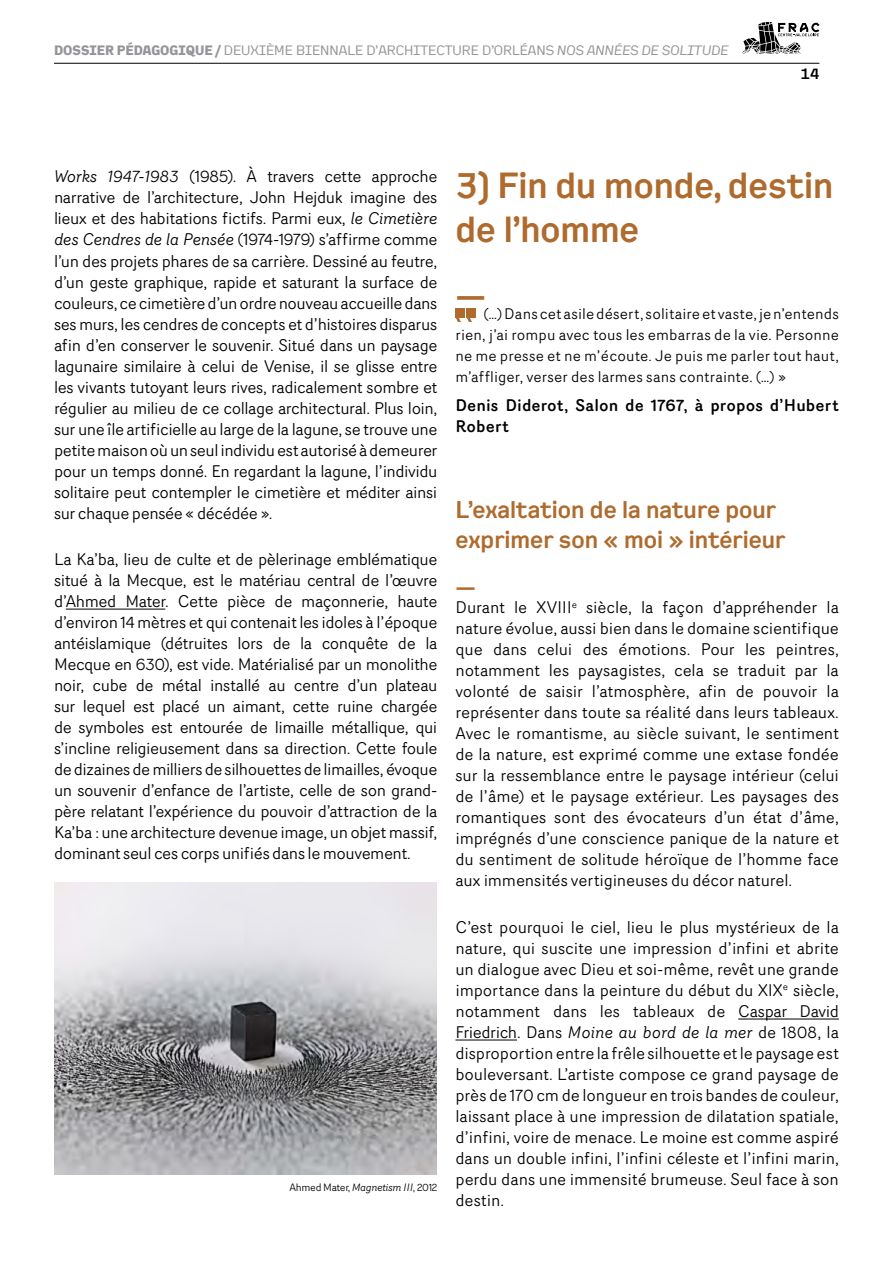
<style>
.page{position:relative;width:893px;height:1263px;background:#fff}
.page>*{position:absolute;margin:0;border:0;box-sizing:border-box;transform-origin:0 0}
.t1{font:500 36px/43.5px "Kade";color:#af6b2d}
.t2{font:500 24px/30px "Kade";color:#af6b2d}
.t3{font:16.5px/21px "Router";letter-spacing:-.015em;color:#000;text-align:justify}
.t4{font:500 16.5px/21px "Router";letter-spacing:.005em;color:#000}
.t5{font:15px/21px "Router";letter-spacing:.01em;color:#000;text-align:justify}
.t6{font:500 15px "Kade";color:#000}
.t7{font:13.5px "Kade";color:#939598}
.t8{font:10.5px "Router";letter-spacing:-.03em;color:#000}
.s1{font-weight:700}
.s2{font-style:italic}
</style>
<div class="page">
<hr style="left:54px;top:63px;width:765px;height:1px;background:#000">
<svg style="left:742px;top:22px;width:77px;height:32px"></svg>
<hr style="left:66px;top:609px;width:99px;height:1px;background:#000">
<img style="left:54px;top:882px;width:383px;height:292px">
<hr style="left:738px;top:1019px;width:101px;height:1px;background:#000">
<hr style="left:455px;top:1040px;width:62px;height:1px;background:#000">
<div style="left:455px;top:308px;width:10px;height:10px;background:#af6b2d"></div>
<svg style="left:456px;top:318px;width:5px;height:4px"></svg>
<div style="left:467px;top:308px;width:9px;height:10px;background:#af6b2d"></div>
<svg style="left:467px;top:318px;width:5px;height:4px"></svg>
<p class="t7" style="left:54px;top:41px;width:676px"><span class="s1">DOSSIER PÉDAGOGIQUE /</span> DEUXIÈME BIENNALE D’ARCHITECTURE D’ORLÉANS <span class="s2">NOS ANNÉES DE SOLITUDE</span></p>
<p class="t6" style="left:801px;top:64px;width:20px">14</p>
<p class="t3" style="left:54px;top:166px;width:385px"><span class="s2">Works 1947-1983</span> (1985). À travers cette approche narrative de l’architecture, John Hejduk imagine des lieux et des habitations fictifs. Parmi eux, <span class="s2">le Cimetière des Cendres de la Pensée</span> (1974-1979) s’affirme comme l’un des projets phares de sa carrière. Dessiné au feutre, d’un geste graphique, rapide et saturant la surface de couleurs, ce cimetière d’un ordre nouveau accueille dans ses murs, les cendres de concepts et d’histoires disparus afin d’en conserver le souvenir. Situé dans un paysage lagunaire similaire à celui de Venise, il se glisse entre les vivants tutoyant leurs rives, radicalement sombre et régulier au milieu de ce collage architectural. Plus loin, sur une île artificielle au large de la lagune, se trouve une petite maison où un seul individu est autorisé à demeurer pour un temps donné. En regardant la lagune, l’individu solitaire peut contempler le cimetière et méditer ainsi sur chaque pensée « décédée ».</p>
<p class="t3" style="left:54px;top:548px;width:385px">La Ka’ba, lieu de culte et de pèlerinage emblématique situé à la Mecque, est le matériau central de l’œuvre d’Ahmed Mater. Cette pièce de maçonnerie, haute d’environ 14 mètres et qui contenait les idoles à l’époque antéislamique (détruites lors de la conquête de la Mecque en 630), est vide. Matérialisé par un monolithe noir, cube de métal installé au centre d’un plateau sur lequel est placé un aimant, cette ruine chargée de symboles est entourée de limaille métallique, qui s’incline religieusement dans sa direction. Cette foule de dizaines de milliers de silhouettes de limailles, évoque un souvenir d’enfance de l’artiste, celle de son grand&shy;père relatant l’expérience du pouvoir d’attraction de la Ka’ba : une architecture devenue image, un objet massif, dominant seul ces corps unifiés dans le mouvement.</p>
<p class="t8" style="left:290px;top:1180px;width:149px">Ahmed Mater, <span class="s2">Magnetism III</span>, 2012</p>
<h1 class="t1" style="left:455px;top:163px;width:379px">3) Fin du monde, destin de l’homme</h1>
<h1 class="t1" style="left:455px;top:259px;width:33px">_</h1>
<p class="t5" style="left:455px;top:303px;width:385px;text-indent:28px">(…) Dans cet asile désert, solitaire et vaste, je n’entends rien, j’ai rompu avec tous les embarras de la vie. Personne ne me presse et ne m’écoute. Je puis me parler tout haut, m’affliger, verser des larmes sans contrainte. (…) »</p>
<p class="t4" style="left:455px;top:395px;width:385px">Denis Diderot, Salon de 1767, à propos d’Hubert<br>Robert</p>
<h2 class="t2" style="left:455px;top:494px;width:331px">L’exaltation de la nature pour exprimer son « moi » intérieur</h2>
<h2 class="t2" style="left:455px;top:562px;width:22px">_</h2>
<p class="t3" style="left:455px;top:597px;width:385px">Durant le XVIII<sup>e</sup> siècle, la façon d’appréhender la nature évolue, aussi bien dans le domaine scientifique que dans celui des émotions. Pour les peintres, notamment les paysagistes, cela se traduit par la volonté de saisir l’atmosphère, afin de pouvoir la représenter dans toute sa réalité dans leurs tableaux.<br>Avec le romantisme, au siècle suivant, le sentiment de la nature, est exprimé comme une extase fondée sur la ressemblance entre le paysage intérieur (celui de l’âme) et le paysage extérieur. Les paysages des romantiques sont des évocateurs d’un état d’âme, imprégnés d’une conscience panique de la nature et du sentiment de solitude héroïque de l’homme face aux immensités vertigineuses du décor naturel.</p>
<p class="t3" style="left:455px;top:916px;width:385px">C’est pourquoi le ciel, lieu le plus mystérieux de la nature, qui suscite une impression d’infini et abrite un dialogue avec Dieu et soi-même, revêt une grande importance dans la peinture du début du XIX<sup>e</sup> siècle, notamment dans les tableaux de Caspar David Friedrich. Dans <span class="s2">Moine au bord de la mer</span> de 1808, la disproportion entre la frêle silhouette et le paysage est bouleversant. L’artiste compose ce grand paysage de près de 170 cm de longueur en trois bandes de couleur, laissant place à une impression de dilatation spatiale, d’infini, voire de menace. Le moine est comme aspiré dans un double infini, l’infini céleste et l’infini marin, perdu dans une immensité brumeuse. Seul face à son destin.</p>
</div>
